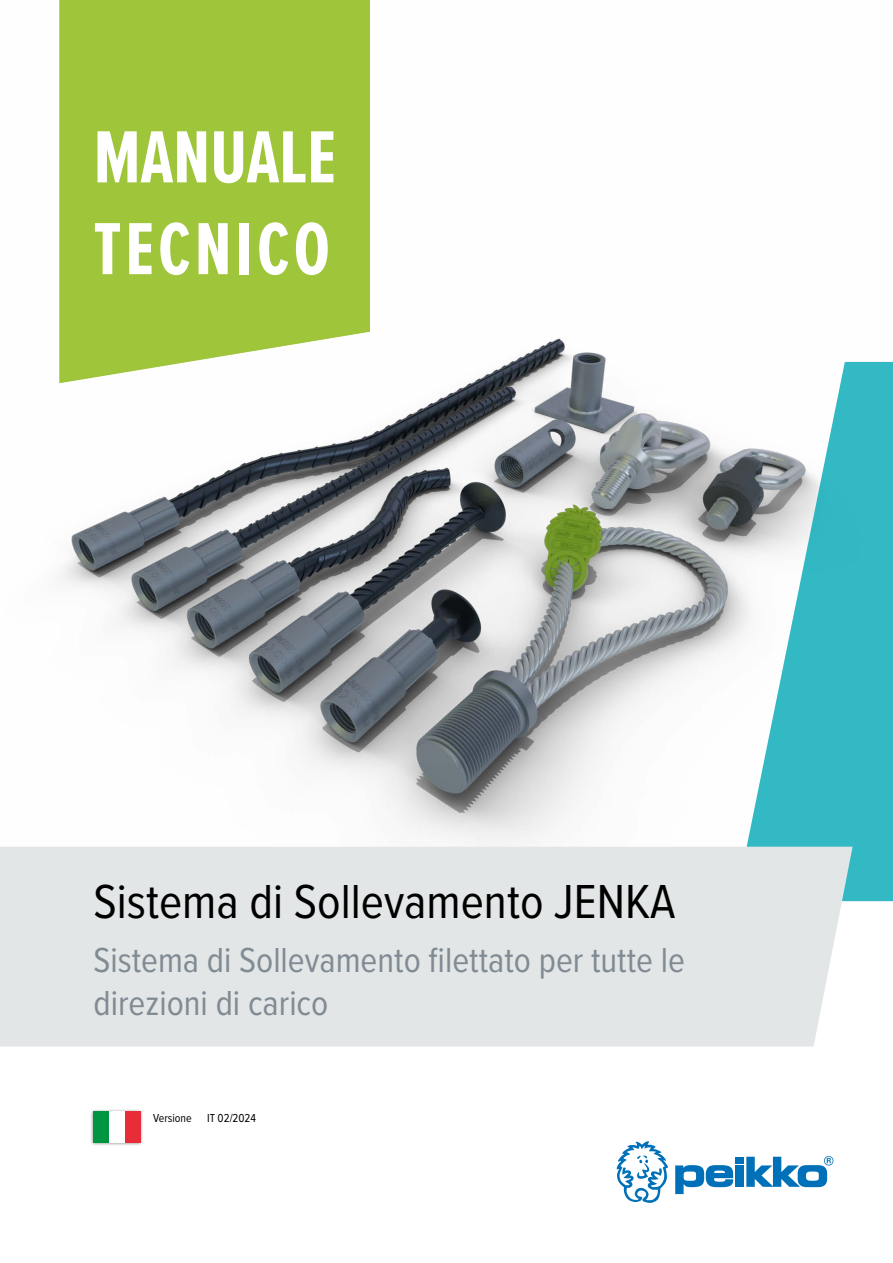
<style>
.page{position:relative;width:893px;height:1263px;background:#fff}
.page>*{position:absolute;margin:0;border:0;box-sizing:border-box;transform-origin:0 0}
.t1{font:700 76.5px/91.8px "Proxima Nova Ex Cn";letter-spacing:.025em;color:#fff}
.t2{font:49.5px "Proxima Nova Cond";color:#000}
.t3{font:36px/43.2px "Proxima Nova Cond";color:#808b94}
.t4{font:12px "Proxima Nova Cond";color:#000}
</style>
<div class="page">
<img style="left:59px;top:0;width:834px;height:847px">
<svg style="left:675px;top:1165px;width:58px;height:29px"></svg>
<div style="left:735px;top:1157px;width:8px;height:6px;background:#0071b9"></div>
<div style="left:735px;top:1165px;width:8px;height:22px;background:#0071b9"></div>
<svg style="left:746px;top:1156px;width:87px;height:31px"></svg>
<svg style="left:616px;top:1141px;width:52px;height:62px"></svg>
<svg style="left:736px;top:362px;width:157px;height:539px;fill:#32b9c3"></svg>
<div style="left:0;top:847px;width:853px;height:199px;background:#e3e6e6"></div>
<div style="left:60px;top:0;width:310px;height:383px;background:#9fc63b"></div>
<div style="left:90px;top:1108px;width:54px;height:39px;background:#000;opacity:.55"></div>
<div style="left:94px;top:1112px;width:15px;height:31px;background:#009641"></div>
<div style="left:109px;top:1112px;width:16px;height:31px;background:#fff"></div>
<div style="left:125px;top:1112px;width:15px;height:31px;background:#e62d38"></div>
<h1 class="t1" style="left:94px;top:109px;width:244px">MANUALE<br>TECNICO</h1>
<h2 class="t2" style="left:94px;top:865px;width:584px">Sistema di Sollevamento JENKA</h2>
<p class="t3" style="left:94px;top:937px;width:593px">Sistema di Sollevamento filettato per tutte le direzioni di carico</p>
<p class="t4" style="left:153px;top:1109px;width:40px">Versione</p>
<p class="t4" style="left:207px;top:1109px;width:50px">IT 02/2024</p>
</div>
